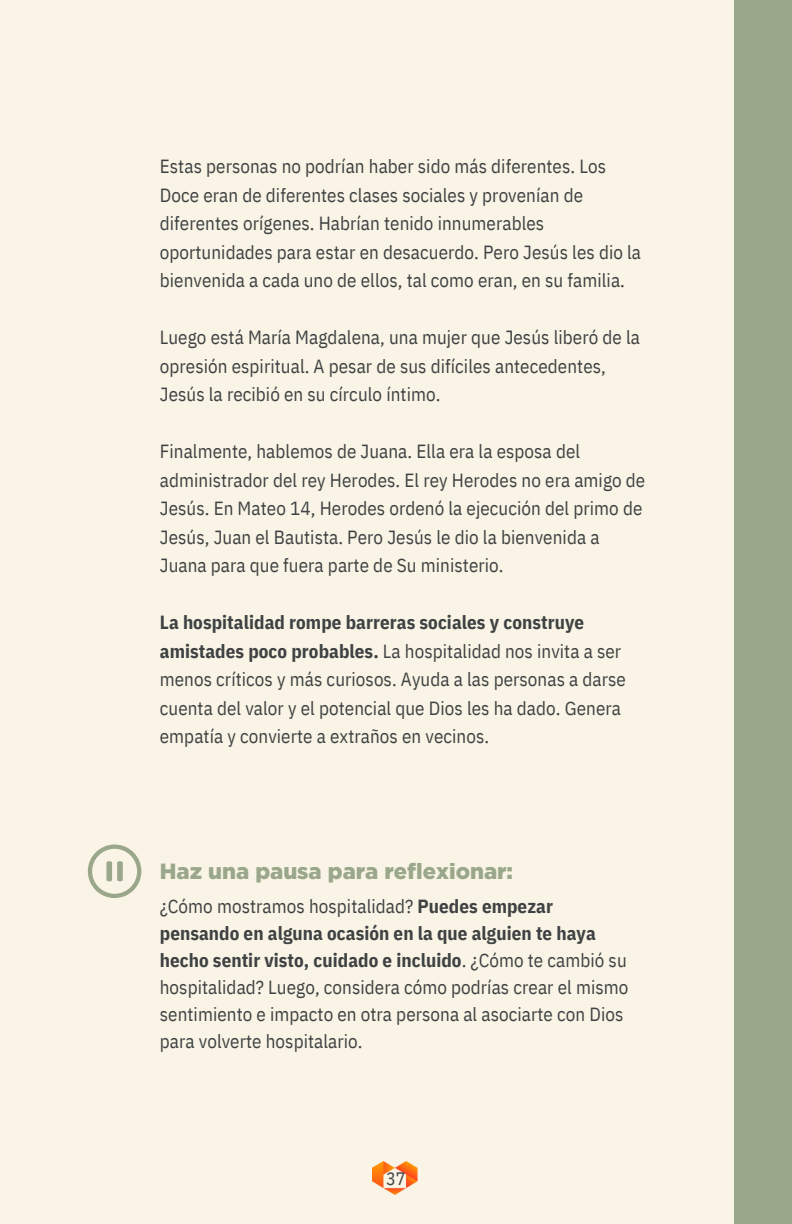
<style>
.page{position:relative;width:792px;height:1224px;background:#f9f4e5}
.page>*{position:absolute;margin:0;border:0;box-sizing:border-box;transform-origin:0 0}
.t1{font:900 22px "Gotham";color:#9aa78b}
.t2{font:19px/28.4px "IBM Plex Sans Cond";letter-spacing:.005em;color:#3f4243}
.t3{font:700 19px "IBM Plex Sans Cond";letter-spacing:.005em;color:#3f4243}
.t4{font:18px "IBM Plex Sans Cond";color:#3f4243}
.s1{font-weight:700}
</style>
<div class="page">
<svg style="left:88px;top:845px;width:53px;height:53px"></svg>
<div style="left:734px;top:0;width:58px;height:1224px;background:#9aa78b"></div>
<img style="left:373px;top:1162px;width:45px;height:33px">
<p class="t2" style="left:160px;top:152px;width:483px">Estas personas no podrían haber sido más diferentes. Los Doce eran de diferentes clases sociales y provenían de diferentes orígenes. Habrían tenido innumerables oportunidades para estar en desacuerdo. Pero Jesús les dio la bienvenida a cada uno de ellos, tal como eran, en su familia.</p>
<p class="t2" style="left:160px;top:323px;width:482px">Luego está María Magdalena, una mujer que Jesús liberó de la opresión espiritual. A pesar de sus difíciles antecedentes,<br>Jesús la recibió en su círculo íntimo.</p>
<p class="t2" style="left:160px;top:437px;width:487px">Finalmente, hablemos de Juana. Ella era la esposa del administrador del rey Herodes. El rey Herodes no era amigo de Jesús. En Mateo 14, Herodes ordenó la ejecución del primo de Jesús, Juan el Bautista. Pero Jesús le dio la bienvenida a Juana para que fuera parte de Su ministerio.</p>
<p class="t3" style="left:160px;top:610px;width:426px">La hospitalidad rompe barreras sociales y construye</p>
<h1 class="t2" style="left:160px;top:636px;width:468px"><span class="s1">amistades poco probables.</span> La hospitalidad nos invita a ser menos críticos y más curiosos. Ayuda a las personas a darse cuenta del valor y el potencial que Dios les ha dado. Genera empatía y convierte a extraños en vecinos.</h1>
<p class="t1" style="left:160px;top:858px;width:355px">Haz una pausa para reflexionar:</p>
<p class="t2" style="left:160px;top:892px;width:470px;line-height:27px">¿Cómo mostramos hospitalidad? <span class="s1">Puedes empezar pensando en alguna ocasión en la que alguien te haya hecho sentir visto, cuidado e incluido</span>. ¿Cómo te cambió su hospitalidad? Luego, considera cómo podrías crear el mismo sentimiento e impacto en otra persona al asociarte con Dios para volverte hospitalario.</p>
<p class="t4" style="left:386px;top:1166px;width:21px">37</p>
</div>
